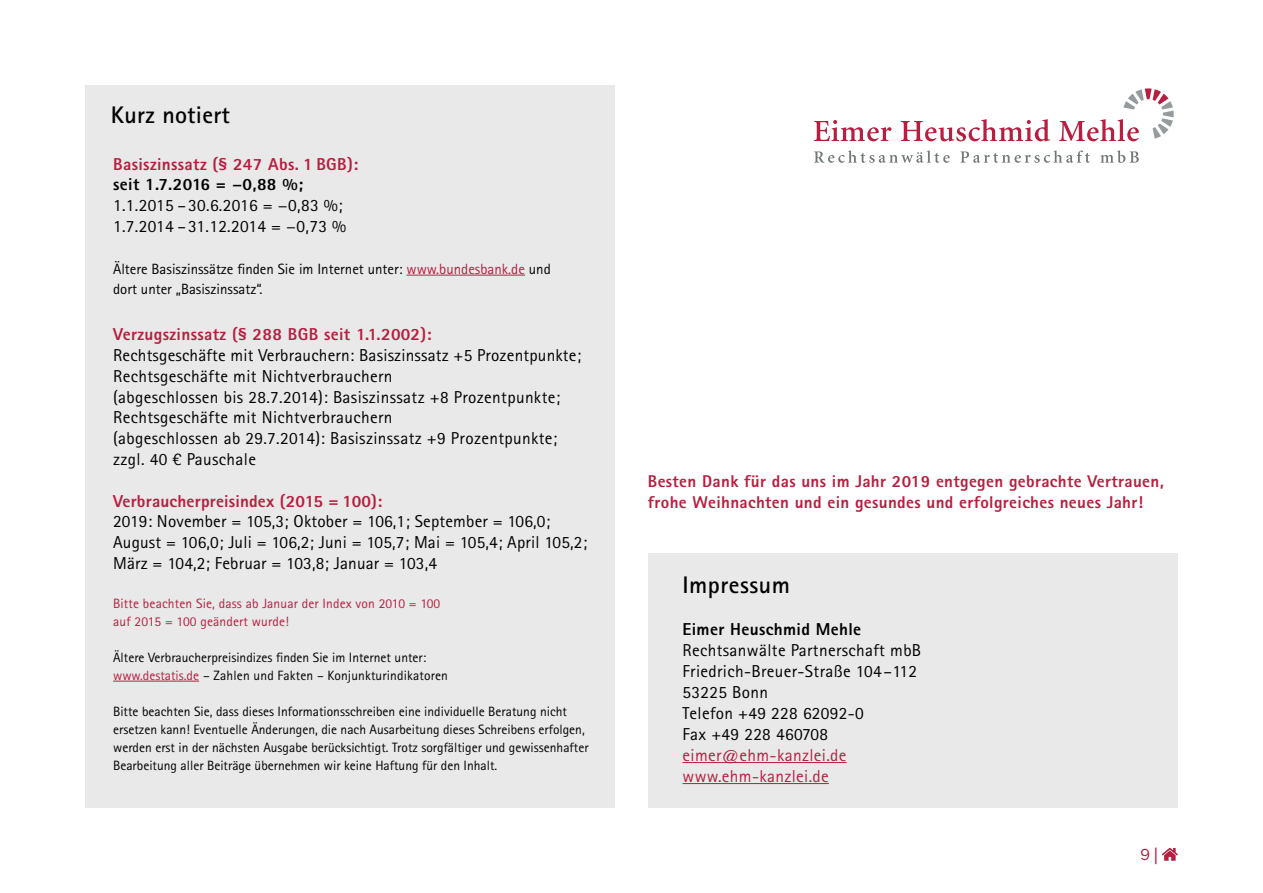
<style>
.page{position:relative;width:1263px;height:893px;background:#fff}
.page>*{position:absolute;margin:0;border:0;box-sizing:border-box;transform-origin:0 0}
.t1{font:700 24px "Rotis Sans Serif Std";letter-spacing:.01em;color:#000}
.t2{font:17.25px/20.9px "Rotis Sans Serif Std";letter-spacing:.02em;color:#000}
.t3{font:800 17.25px "Rotis Sans Serif Std";letter-spacing:.02em;color:#b71e3f}
.t4{font:800 17.25px "Rotis Sans Serif Std";letter-spacing:.02em;color:#000}
.t5{font:17.25px/21px "Rotis Sans Serif Std";letter-spacing:.02em;color:#b71e3f}
.t6{font:800 17.1px/20.9px "Rotis Sans Serif Std";letter-spacing:.02em;color:#b71e3f}
.t7{font:16.5px "Franklin Gothic Itc T";color:#b71e3f}
.t8{font:14.85px/20.9px "Rotis Sans Serif Std";color:#000}
.t9{font:13.5px/18px "Rotis Sans Serif Std";color:#000}
.t10{font:13.5px/18px "Rotis Sans Serif Std";letter-spacing:.01em;color:#b71e3f}
.s1{color:#b71e3f}
.s2{font-family:"News Gothic Std"}
</style>
<div class="page">
<svg style="left:1162px;top:848px;width:16px;height:13px"></svg>
<div style="left:85px;top:85px;width:529px;height:723px;background:#e9e9e9"></div>
<hr style="left:406px;top:275px;width:119px;height:1px;background:#b71e3f">
<hr style="left:113px;top:681px;width:86px;height:1px;background:#b71e3f">
<div style="left:648px;top:553px;width:530px;height:255px;background:#e9e9e9"></div>
<hr style="left:682px;top:762px;width:164px;height:1px;background:#b71e3f">
<hr style="left:682px;top:783px;width:147px;height:1px;background:#b71e3f">
<svg style="left:814px;top:120px;width:77px;height:21px"></svg>
<svg style="left:901px;top:119px;width:149px;height:22px"></svg>
<svg style="left:1059px;top:88px;width:115px;height:53px"></svg>
<svg style="left:814px;top:150px;width:136px;height:13px"></svg>
<svg style="left:960px;top:150px;width:130px;height:13px"></svg>
<svg style="left:1100px;top:150px;width:39px;height:13px"></svg>
<h1 class="t1" style="left:111px;top:100px;width:121px">Kurz notiert</h1>
<p class="t3" style="left:113px;top:153px;width:247px">Basiszinssatz (§ 247 Abs. 1 BGB):</p>
<p class="t4" style="left:113px;top:174px;width:191px">seit 1.7.2016 = −0,88 %;</p>
<p class="t2" style="left:113px;top:195px;width:235px">1.1.2015 –30.6.2016 = −0,83 %;<br>1.7.2014 –31.12.2014 = −0,73 %</p>
<p class="t8" style="left:113px;top:258px;width:439px">Ältere Basiszinssätze finden Sie im Internet unter: <span class="s1">www.bundesbank.de</span> und dort unter „Basiszinssatz“.</p>
<p class="t3" style="left:113px;top:323px;width:320px">Verzugszinssatz (§ 288 BGB seit 1.1.2002):</p>
<p class="t2" style="left:113px;top:345px;width:469px">Rechtsgeschäfte mit Verbrauchern: Basiszinssatz +5 Prozentpunkte; Rechtsgeschäfte mit Nichtverbrauchern<br>(abgeschlossen bis 28.7.2014): Basiszinssatz +8 Prozentpunkte; Rechtsgeschäfte mit Nichtverbrauchern<br>(abgeschlossen ab 29.7.2014): Basiszinssatz +9 Prozentpunkte; zzgl. 40 € Pauschale</p>
<p class="t3" style="left:113px;top:490px;width:271px">Verbraucherpreisindex (2015 = 100):</p>
<p class="t2" style="left:113px;top:511px;width:475px">2019: November = 105,3; Oktober = 106,1; September = 106,0;<br>August = 106,0; Juli = 106,2; Juni = 105,7; Mai = 105,4; April 105,2;<br>März = 104,2; Februar = 103,8; Januar = 103,4</p>
<p class="t10" style="left:113px;top:594px;width:329px">Bitte beachten Sie, dass ab Januar der Index von 2010 = 100 auf 2015 = 100 geändert wurde!</p>
<p class="t9" style="left:113px;top:648px;width:336px">Ältere Verbraucherpreisindizes finden Sie im Internet unter: <span class="s1">www.destatis.de</span> – Zahlen und Fakten – Konjunkturindikatoren</p>
<p class="t9" style="left:113px;top:702px;width:477px">Bitte beachten Sie, dass dieses Informationsschreiben eine individuelle Beratung nicht ersetzen kann! Eventuelle Änderungen, die nach Ausarbeitung dieses Schreibens erfolgen, werden erst in der nächsten Ausgabe berücksichtigt. Trotz sorgfältiger und gewissenhafter Bearbeitung aller Beiträge übernehmen wir keine Haftung für den Inhalt.</p>
<p class="t6" style="left:648px;top:470px;width:517px">Besten Dank für das uns im Jahr 2019 entgegen gebrachte Vertrauen, frohe Weihnachten und ein gesundes und erfolgreiches neues Jahr!</p>
<h1 class="t1" style="left:682px;top:569px;width:109px">Impressum</h1>
<p class="t4" style="left:682px;top:618px;width:180px">Eimer Heuschmid Mehle</p>
<p class="t2" style="left:682px;top:639px;width:240px">Rechtsanwälte Partnerschaft mbB<br>Friedrich-Breuer-Straße 104–112<br>53225 Bonn<br>Telefon +49 228 62092-0<br>Fax +49 228 460708</p>
<p class="t5" style="left:682px;top:744px;width:166px">eimer@ehm-kanzlei.de www.ehm-kanzlei.de</p>
<p class="t7" style="left:1140px;top:845px;width:19px">9 <span class="s2">|</span></p>
</div>
